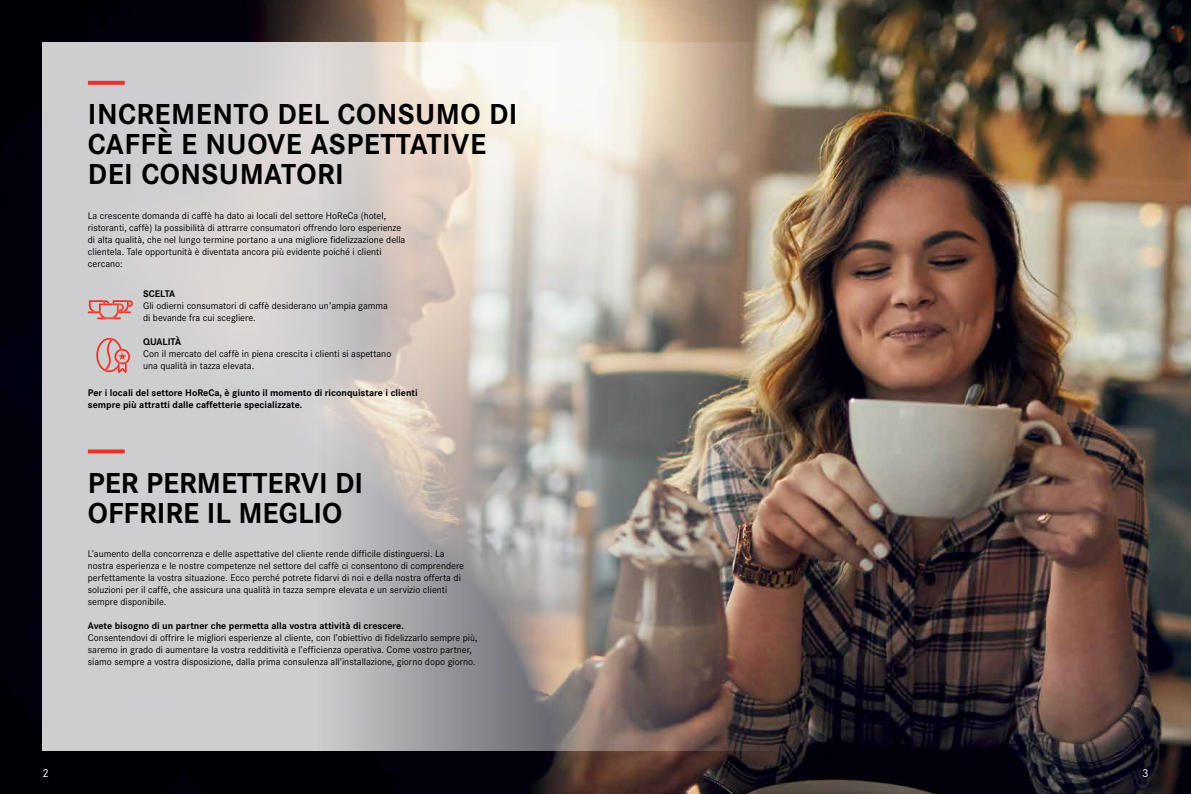
<style>
.page{position:relative;width:1191px;height:794px;background:#fff}
.page>*{position:absolute;margin:0;border:0;box-sizing:border-box;transform-origin:0 0}
.t1{font:700 30px/30px "Corporate S";letter-spacing:.015em;color:#000}
.t2{font:12px "Corporate S";color:#fff}
.t3{font:10px/12px "Corporate S";color:#000}
.t4{font:700 10px/12px "Corporate S";color:#000}
</style>
<div class="page">
<img style="left:0;top:0;width:1191px;height:794px">
<img style="left:43px;top:43px;width:948px;height:708px">
<svg style="left:88px;top:81px;width:37px;height:4px"></svg>
<svg style="left:88px;top:449px;width:37px;height:4px"></svg>
<svg style="left:96px;top:338px;width:34px;height:35px"></svg>
<svg style="left:88px;top:300px;width:45px;height:19px"></svg>
<h1 class="t1" style="left:88px;top:97px;width:431px">INCREMENTO DEL CONSUMO DI<br>CAFFÈ E NUOVE ASPETTATIVE<br>DEI CONSUMATORI</h1>
<p class="t3" style="left:88px;top:209px;width:319px">La crescente domanda di caffè ha dato ai locali del settore HoReCa (hotel, ristoranti, caffè) la possibilità di attrarre consumatori offrendo loro esperienze di alta qualità, che nel lungo termine portano a una migliore fidelizzazione della clientela. Tale opportunità è diventata ancora più evidente poiché i clienti cercano:</p>
<p class="t4" style="left:143px;top:287px;width:34px">SCELTA</p>
<p class="t3" style="left:143px;top:299px;width:246px">Gli odierni consumatori di caffè desiderano un’ampia gamma di bevande fra cui scegliere.</p>
<p class="t4" style="left:143px;top:335px;width:39px">QUALITÀ</p>
<p class="t3" style="left:143px;top:347px;width:250px">Con il mercato del caffè in piena crescita i clienti si aspettano una qualità in tazza elevata.</p>
<p class="t4" style="left:88px;top:386px;width:331px">Per i locali del settore HoReCa, è giunto il momento di riconquistare i clienti sempre più attratti dalle caffetterie specializzate.</p>
<h1 class="t1" style="left:88px;top:466px;width:277px">PER PERMETTERVI DI<br>OFFRIRE IL MEGLIO</h1>
<p class="t3" style="left:88px;top:547px;width:378px">L’aumento della concorrenza e delle aspettative del cliente rende difficile distinguersi. La nostra esperienza e le nostre competenze nel settore del caffè ci consentono di comprendere perfettamente la vostra situazione. Ecco perché potrete fidarvi di noi e della nostra offerta di soluzioni per il caffè, che assicura una qualità in tazza sempre elevata e un servizio clienti sempre disponibile.</p>
<p class="t4" style="left:88px;top:618px;width:317px">Avete bisogno di un partner che permetta alla vostra attività di crescere.</p>
<p class="t3" style="left:88px;top:631px;width:391px">Consentendovi di offrire le migliori esperienze al cliente, con l’obiettivo di fidelizzarlo sempre più, saremo in grado di aumentare la vostra redditività e l’efficienza operativa. Come vostro partner, siamo sempre a vostra disposizione, dalla prima consulenza all’installazione, giorno dopo giorno.</p>
<p class="t2" style="left:43px;top:764px;width:8px">2</p>
<p class="t2" style="left:1142px;top:764px;width:8px">3</p>
</div>
